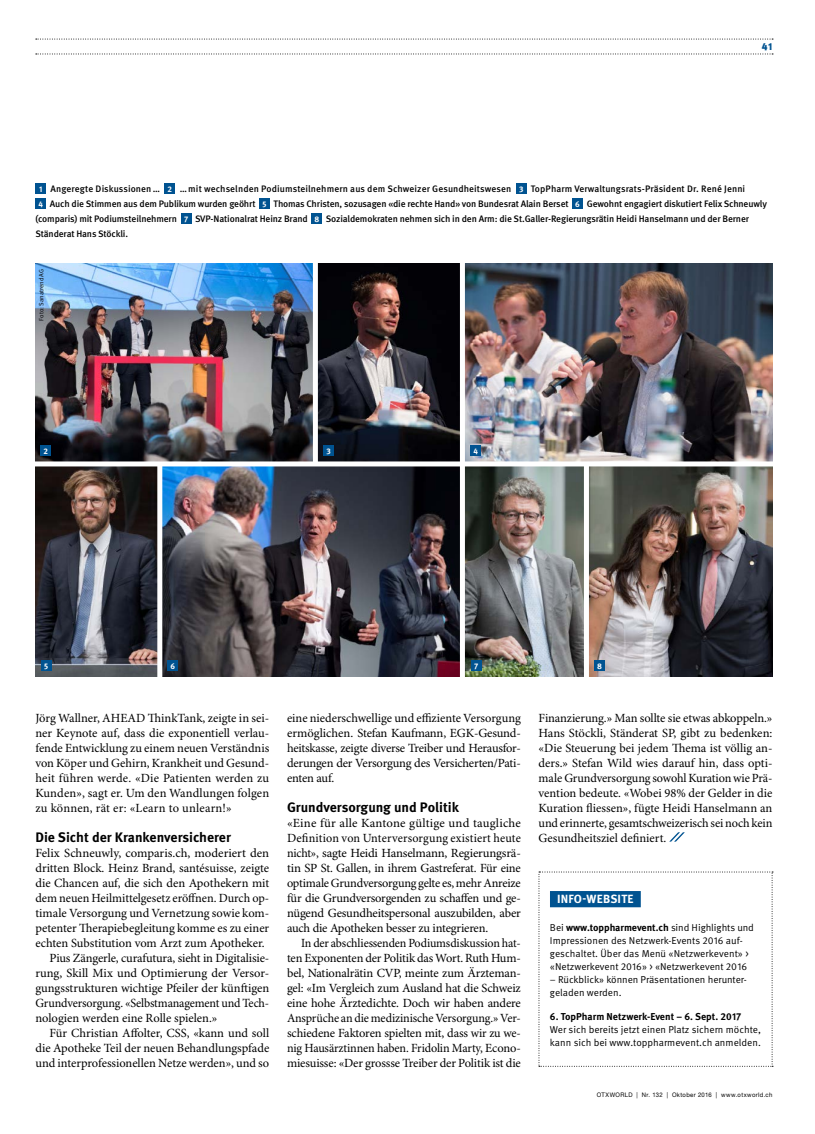
<style>
.page{position:relative;width:815px;height:1134px;background:#fff}
.page>*{position:absolute;margin:0;border:0;box-sizing:border-box;transform-origin:0 0}
.t1{font:700 13.75px "Meta OT";color:#000}
.t2{font:12.5px/15px "Minion Pro";letter-spacing:-.01em;color:#000;text-align:justify}
.t3{font:12.5px "Minion Pro";letter-spacing:.015em;color:#000}
.t4{font:12.5px "Minion Pro";letter-spacing:-.01em;color:#000;scale:.96 1}
.t5{font:700 11.88px "Meta OT";letter-spacing:.015em;color:#fff}
.t6{font:10px/13.1px "Meta OT Norm";color:#000}
.t7{font:900 10px "Meta OT";color:#005391}
.t8{font:500 9.38px "Meta OT";letter-spacing:-.015em;color:#000}
.t9{font:500 9.38px "Meta OT";letter-spacing:.01em;color:#000}
.t10{font:700 8.12px "Meta OT";color:#fff}
.t11{font:6.25px "Helvetica Neue LT Pro";letter-spacing:.065em;color:#000;scale:.95 1}
.t12{font:6.25px "Meta OT Norm";color:#000}
.s1{font-weight:700;font-size:8.12px;color:#fff}
.s2{font-family:"Meta OT";font-weight:700}
</style>
<div class="page">
<svg style="left:36px;top:39px;width:737px;height:1px"></svg>
<svg style="left:36px;top:54px;width:737px;height:1px"></svg>
<img style="left:35px;top:264px;width:278px;height:197px">
<img style="left:162px;top:466px;width:298px;height:211px">
<img style="left:35px;top:466px;width:122px;height:211px">
<img style="left:318px;top:264px;width:142px;height:197px">
<img style="left:465px;top:264px;width:307px;height:197px">
<img style="left:465px;top:466px;width:119px;height:211px">
<img style="left:589px;top:467px;width:183px;height:209px">
<div style="left:35px;top:183px;width:11px;height:11px;background:#005391"></div>
<div style="left:165px;top:183px;width:10px;height:11px;background:#005391"></div>
<div style="left:516px;top:183px;width:10px;height:11px;background:#005391"></div>
<div style="left:35px;top:198px;width:11px;height:11px;background:#005391"></div>
<div style="left:259px;top:198px;width:11px;height:11px;background:#005391"></div>
<div style="left:572px;top:198px;width:11px;height:11px;background:#005391"></div>
<div style="left:181px;top:213px;width:10px;height:11px;background:#005391"></div>
<div style="left:312px;top:213px;width:10px;height:11px;background:#005391"></div>
<div style="left:40px;top:445px;width:11px;height:11px;background:#005391"></div>
<div style="left:323px;top:445px;width:11px;height:11px;background:#005391"></div>
<div style="left:41px;top:661px;width:10px;height:10px;background:#005391"></div>
<div style="left:168px;top:661px;width:10px;height:10px;background:#005391"></div>
<div style="left:470px;top:445px;width:11px;height:11px;background:#005391"></div>
<div style="left:471px;top:661px;width:10px;height:10px;background:#005391"></div>
<div style="left:594px;top:661px;width:11px;height:10px;background:#005391"></div>
<svg style="left:669px;top:832px;width:16px;height:10px"></svg>
<svg style="left:539px;top:872px;width:234px;height:195px"></svg>
<p class="t7" style="left:762px;top:41px;width:12px">41</p>
<p class="t9" style="left:39px;top:183px;width:708px"><span class="s1">1</span> Angeregte Diskussionen… <span class="s1">2</span> … mit wechselnden Podiumsteilnehmern aus dem Schweizer Gesundheitswesen <span class="s1">3</span> TopPharm Verwaltungsrats-Präsident Dr. René Jenni</p>
<p class="t8" style="left:38px;top:198px;width:730px"><span class="s1">4</span> Auch die Stimmen aus dem Publikum wurden geöhrt <span class="s1">5</span> Thomas Christen, sozusagen «die rechte Hand» von Bundesrat Alain Berset <span class="s1">6</span> Gewohnt engagiert diskutiert Felix Schneuwly</p>
<p class="t8" style="left:35px;top:213px;width:715px">(comparis) mit Podiumsteilnehmern <span class="s1">7</span> SVP-Nationalrat Heinz Brand <span class="s1">8</span> Sozialdemokraten nehmen sich in den Arm: die St.Galler-Regierungsrätin Heidi Hanselmann und der Berner</p>
<p class="t8" style="left:35px;top:228px;width:94px">Ständerat Hans Stöckli.</p>
<p class="t12" style="left:38px;top:320px;width:53px;rotate:-90deg">Foto: Sanatrend AG</p>
<p class="t10" style="left:43px;top:446px;width:6px">2</p>
<p class="t10" style="left:326px;top:446px;width:6px">3</p>
<p class="t10" style="left:44px;top:661px;width:6px">5</p>
<p class="t10" style="left:171px;top:661px;width:6px">6</p>
<p class="t10" style="left:473px;top:446px;width:6px">4</p>
<p class="t10" style="left:474px;top:661px;width:6px">7</p>
<p class="t10" style="left:597px;top:661px;width:6px">8</p>
<p class="t2" style="left:35px;top:711px;width:235px">Jörg Wallner, AHEAD ThinkTank, zeigte in sei&shy;ner Keynote auf, dass die exponentiell verlau&shy;fende Entwicklung zu einem neuen Verständnis von Köper und Gehirn, Krankheit und Gesund&shy;heit führen werde. «Die Patienten werden zu Kunden», sagt er. Um den Wandlungen folgen zu können, rät er: «Learn to unlearn!»</p>
<p class="t1" style="left:35px;top:829px;width:197px">Die Sicht der Krankenversicherer</p>
<p class="t2" style="left:35px;top:846px;width:235px">Felix Schneuwly, comparis.ch, moderiert den</p>
<p class="t2" style="left:35px;top:861px;width:235px">dritten Block. Heinz Brand, santésuisse, zeigte</p>
<p class="t2" style="left:35px;top:876px;width:235px">die Chancen auf, die sich den Apothekern mit</p>
<p class="t2" style="left:35px;top:891px;width:235px">dem neuen Heilmittelgesetz eröffnen. Durch op-</p>
<p class="t2" style="left:35px;top:906px;width:235px">timale Versorgung und Vernetzung sowie kom-</p>
<p class="t2" style="left:35px;top:921px;width:235px">petenter Therapiebegleitung komme es zu einer</p>
<p class="t2" style="left:35px;top:936px;width:231px">echten Substitution vom Arzt zum Apotheker.</p>
<p class="t2" style="left:50px;top:951px;width:221px">Pius Zängerle, curafutura, sieht in Digitalisie-</p>
<p class="t2" style="left:35px;top:966px;width:235px">rung, Skill Mix und Optimierung der Versor-</p>
<p class="t2" style="left:35px;top:981px;width:235px">gungsstrukturen wichtige Pfeiler der künftigen</p>
<p class="t2" style="left:35px;top:996px;width:235px">Grundversorgung. «Selbstmanagement und Tech-</p>
<p class="t2" style="left:35px;top:1011px;width:184px">nologien werden eine Rolle spielen.»</p>
<p class="t2" style="left:50px;top:1026px;width:221px">Für Christian Affolter, CSS, «kann und soll</p>
<p class="t2" style="left:35px;top:1041px;width:235px">die Apotheke Teil der neuen Behandlungspfade</p>
<p class="t2" style="left:35px;top:1056px;width:235px">und interprofessionellen Netze werden», und so</p>
<p class="t2" style="left:287px;top:711px;width:235px">eine niederschwellige und effiziente Versorgung ermöglichen. Stefan Kaufmann, EGK-Gesund&shy;heitskasse, zeigte diverse Treiber und Herausfor&shy;derungen der Versorgung des Versicherten/Pati&shy;enten auf.</p>
<p class="t1" style="left:287px;top:799px;width:173px">Grundversorgung und Politik</p>
<p class="t3" style="left:287px;top:815px;width:235px">«Eine für alle Kantone gültige und taugliche</p>
<p class="t3" style="left:287px;top:830px;width:235px">Definition von Unterversorgung existiert heute</p>
<p class="t2" style="left:287px;top:846px;width:234px">nicht», sagte Heidi Hanselmann, Regierungsrä-</p>
<p class="t2" style="left:287px;top:861px;width:235px">tin SP St. Gallen, in ihrem Gastreferat. Für eine</p>
<p class="t2" style="left:287px;top:876px;width:235px">optimale Grundversorgung gelte es, mehr Anreize</p>
<p class="t2" style="left:287px;top:891px;width:235px">für die Grundversorgenden zu schaffen und ge-</p>
<p class="t2" style="left:287px;top:906px;width:235px">nügend Gesundheitspersonal auszubilden, aber</p>
<p class="t2" style="left:287px;top:921px;width:203px">auch die Apotheken besser zu integrieren.</p>
<p class="t4" style="left:301px;top:935px;width:230px">In der abschliessenden Podiumsdiskussion hat-</p>
<p class="t2" style="left:287px;top:951px;width:235px">ten Exponenten der Politik das Wort. Ruth Hum-</p>
<p class="t2" style="left:287px;top:966px;width:235px">bel, Nationalrätin CVP, meinte zum Ärzteman-</p>
<p class="t2" style="left:287px;top:981px;width:235px">gel: «Im Vergleich zum Ausland hat die Schweiz</p>
<p class="t2" style="left:287px;top:996px;width:235px">eine hohe Ärztedichte. Doch wir haben andere</p>
<p class="t2" style="left:287px;top:1011px;width:235px">Ansprüche an die medizinische Versorgung.» Ver-</p>
<p class="t2" style="left:287px;top:1026px;width:235px">schiedene Faktoren spielten mit, dass wir zu we-</p>
<p class="t2" style="left:287px;top:1041px;width:235px">nig Hausärztinnen haben. Fridolin Marty, Econo-</p>
<p class="t2" style="left:287px;top:1056px;width:235px">miesuisse: «Der grossse Treiber der Politik ist die</p>
<p class="t2" style="left:539px;top:711px;width:235px">Finanzierung.» Man sollte sie etwas abkoppeln.» Hans Stöckli, Ständerat SP, gibt zu bedenken: «Die Steuerung bei jedem Thema ist völlig an&shy;ders.» Stefan Wild wies darauf hin, dass opti&shy;male Grundversorgung sowohl Kuration wie Prä&shy;vention bedeute. «Wobei 98% der Gelder in die Kuration fliessen», fügte Heidi Hanselmann an und erinnerte, gesamtschweizerisch sei noch kein Gesundheitsziel definiert.</p>
<p class="t5" style="left:557px;top:892px;width:78px">INFO-WEBSITE</p>
<p class="t6" style="left:550px;top:921px;width:205px">Bei <span class="s2">www.toppharmevent.ch</span> sind Highlights und Impressionen des Netzwerk-Events 2016 auf&shy;geschaltet. Über das Menü «Netzwerkevent» &gt; «Netzwerkevent 2016» &gt; «Netzwerkevent 2016</p>
<p class="t6" style="left:550px;top:973px;width:197px">– Rückblick» können Präsentationen herunter&shy;geladen werden.</p>
<p class="t6" style="left:550px;top:1010px;width:212px"><span class="s2">6. TopPharm Netzwerk-Event – 6. Sept. 2017<br></span>Wer sich bereits jetzt einen Platz sichern möchte, kann sich bei www.toppharmevent.ch anmelden.</p>
<p class="t11" style="left:597px;top:1091px;width:186px">OTXWORLD | Nr. 132 | Oktober 2016 | www.otxworld.ch</p>
</div>
